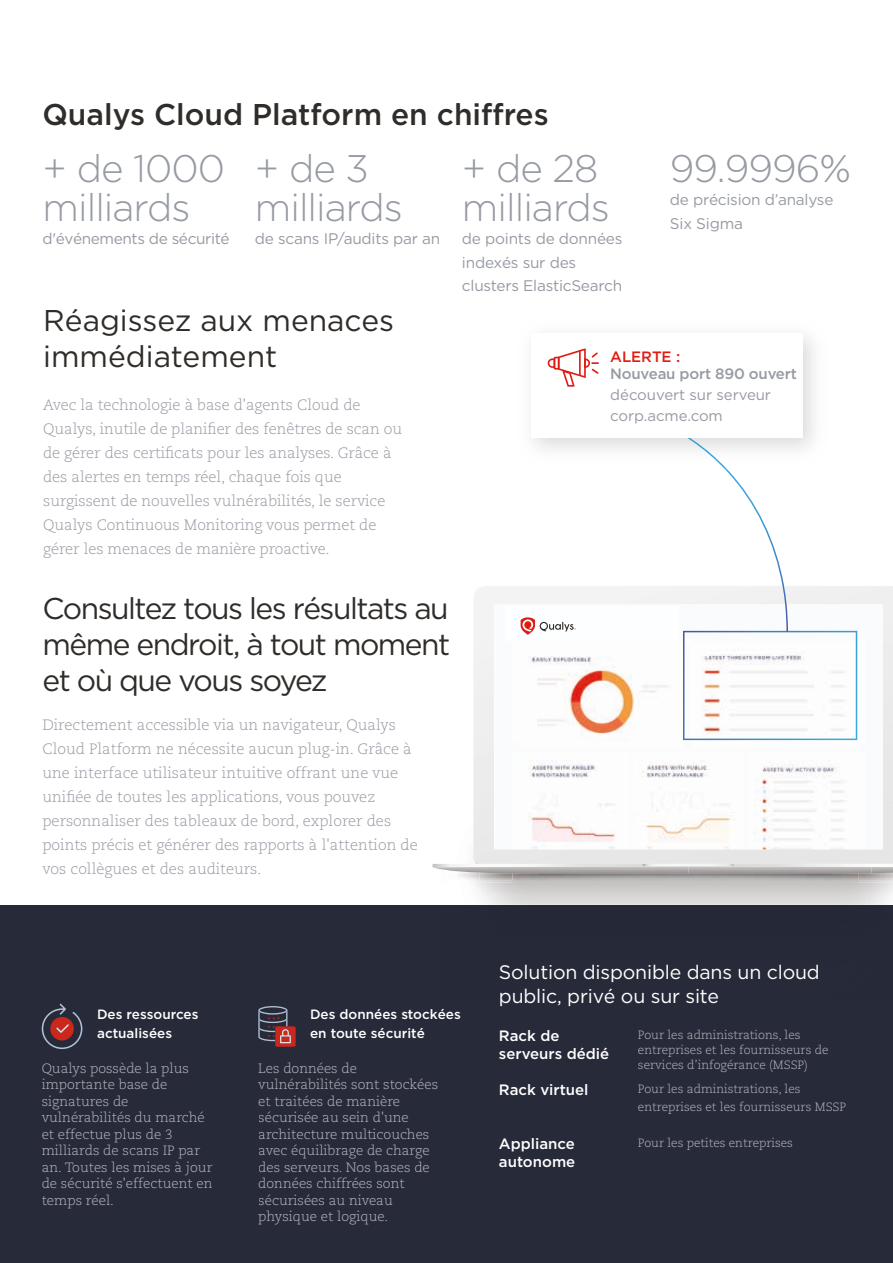
<style>
.page{position:relative;width:893px;height:1263px;background:#fff}
.page>*{position:absolute;margin:0;border:0;box-sizing:border-box;transform-origin:0 0}
.t1{font:300 38.4px/39px "Gotham";letter-spacing:-.025em;color:#969aa3}
.t2{font:30px/36px "Gotham";letter-spacing:-.05em;color:#2f2c29;text-align:justify}
.t3{font:30px/36px "Gotham";color:#2f2c29}
.t4{font:500 30px "Gotham";color:#2f2c29}
.t5{font:19.5px/23.4px "Gotham";letter-spacing:-.01em;color:#fff}
.t6{font:15.3px/23.1px "Gotham";letter-spacing:-.015em;color:#969aa3}
.t7{font:300 15px/24px "Caecilia LT Pro 45";letter-spacing:-.005em;color:#969aa3}
.t8{font:500 15px/18px "Gotham";color:#fff}
.t9{font:15px/21px "Gotham";letter-spacing:-.005em;color:#969aa3}
.t10{font:500 15px "Gotham";letter-spacing:-.015em;color:#969aa3}
.t11{font:500 15px "Gotham";letter-spacing:-.005em;color:#df1c13}
.t12{font:300 13.5px/16.5px "Caecilia LT Pro 45";color:#b9b6be}
.t13{font:500 13.5px/19.5px "Gotham";color:#fff}
.t14{font:300 12px/15px "Caecilia LT Pro 45";color:#b9b6be}
</style>
<div class="page">
<div style="left:0;top:905px;width:893px;height:358px;background:#262a39"></div>
<svg style="left:42px;top:1004px;width:40px;height:45px"></svg>
<svg style="left:258px;top:1006px;width:38px;height:41px"></svg>
<img style="left:479px;top:873px;width:414px;height:9px">
<svg style="left:473px;top:586px;width:9px;height:13px"></svg>
<svg style="left:432px;top:853px;width:461px;height:13px"></svg>
<img style="left:432px;top:866px;width:461px;height:7px">
<img style="left:883px;top:606px;width:1px;height:242px">
<img style="left:494px;top:604px;width:389px;height:245px">
<div style="left:505px;top:607px;width:174px;height:33px;background:#fdfeff"></div>
<svg style="left:520px;top:617px;width:56px;height:18px"></svg>
<svg style="left:683px;top:470px;width:174px;height:270px"></svg>
<img style="left:543px;top:438px;width:184px;height:32px">
<svg style="left:548px;top:348px;width:51px;height:39px"></svg>
<h2 class="t4" style="left:42px;top:97px;width:508px">Qualys Cloud Platform en chiffres</h2>
<h1 class="t1" style="left:43px;top:149px;width:184px">+ de 1000 milliards</h1>
<p class="t6" style="left:43px;top:227px;width:189px">d'événements de sécurité</p>
<h1 class="t1" style="left:255px;top:149px;width:150px">+ de 3 milliards</h1>
<p class="t6" style="left:255px;top:227px;width:187px">de scans IP/audits par an</p>
<h1 class="t1" style="left:462px;top:149px;width:150px">+ de 28 milliards</h1>
<p class="t6" style="left:462px;top:227px;width:162px">de points de données indexés sur des clusters ElasticSearch</p>
<h1 class="t1" style="left:670px;top:149px;width:183px">99.9996%</h1>
<p class="t6" style="left:670px;top:188px;width:165px">de précision d’analyse<br>Six Sigma</p>
<h2 class="t3" style="left:43px;top:301px;width:352px">Réagissez aux menaces immédiatement</h2>
<p class="t7" style="left:43px;top:392px;width:360px">Avec la technologie à base d'agents Cloud de Qualys, inutile de planifier des fenêtres de scan ou de gérer des certificats pour les analyses. Grâce à des alertes en temps réel, chaque fois que surgissent de nouvelles vulnérabilités, le service Qualys Continuous Monitoring vous permet de gérer les menaces de manière proactive.</p>
<h2 class="t2" style="left:42px;top:590px;width:409px">Consultez tous les résultats au même endroit, à tout moment et où que vous soyez</h2>
<p class="t7" style="left:42px;top:712px;width:377px">Directement accessible via un navigateur, Qualys Cloud Platform ne nécessite aucun plug-in. Grâce à une interface utilisateur intuitive offrant une vue unifiée de toutes les applications, vous pouvez personnaliser des tableaux de bord, explorer des points précis et générer des rapports à l'attention de vos collègues et des auditeurs.</p>
<p class="t13" style="left:97px;top:1004px;width:103px">Des ressources actualisées</p>
<p class="t13" style="left:310px;top:1004px;width:152px">Des données stockées en toute sécurité</p>
<p class="t12" style="left:42px;top:1060px;width:172px">Qualys possède la plus importante base de signatures de vulnérabilités du marché et effectue plus de 3 milliards de scans IP par an. Toutes les mises à jour de sécurité s'effectuent en temps réel.</p>
<p class="t12" style="left:258px;top:1060px;width:181px">Les données de vulnérabilités sont stockées et traitées de manière sécurisée au sein d'une architecture multicouches avec équilibrage de charge des serveurs. Nos bases de données chiffrées sont sécurisées au niveau physique et logique.</p>
<p class="t11" style="left:610px;top:348px;width:71px">ALERTE :</p>
<p class="t10" style="left:610px;top:365px;width:188px">Nouveau port 890 ouvert</p>
<p class="t9" style="left:610px;top:384px;width:162px">découvert sur serveur corp.acme.com</p>
<h3 class="t5" style="left:499px;top:960px;width:322px">Solution disponible dans un cloud public, privé ou sur site</h3>
<p class="t8" style="left:499px;top:1026px;width:112px">Rack de serveurs dédié</p>
<p class="t8" style="left:499px;top:1080px;width:91px">Rack virtuel</p>
<p class="t14" style="left:638px;top:1027px;width:192px">Pour les administrations, les entreprises et les fournisseurs de services d’infogérance (MSSP)</p>
<p class="t14" style="left:638px;top:1080px;width:210px;line-height:18px">Pour les administrations, les entreprises et les fournisseurs MSSP</p>
<p class="t8" style="left:499px;top:1134px;width:78px">Appliance</p>
<p class="t14" style="left:638px;top:1135px;width:157px">Pour les petites entreprises</p>
<p class="t8" style="left:499px;top:1152px;width:78px">autonome</p>
</div>
